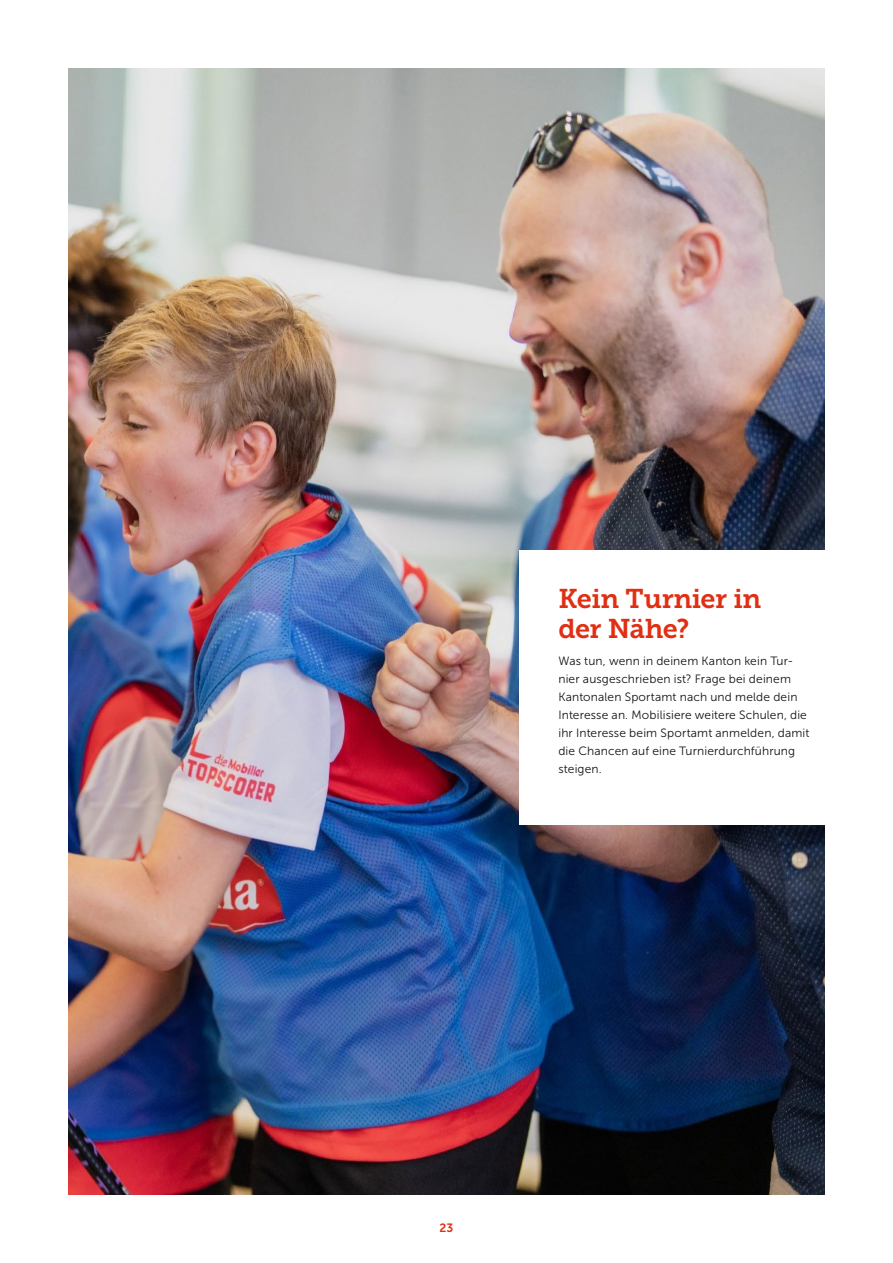
<style>
.page{position:relative;width:893px;height:1263px;background:#fff}
.page>*{position:absolute;margin:0;border:0;box-sizing:border-box;transform-origin:0 0}
.t1{font:27px/30px "Museo Slab 700";letter-spacing:-.02em;color:#e02f13}
.t2{font:12px/18px "Museo Sans 300";letter-spacing:.01em;color:#131413}
.t3{font:12px "Museo Sans 700";color:#e02f13}
</style>
<div class="page">
<img style="left:68px;top:68px;width:757px;height:1127px">
<div style="left:519px;top:550px;width:310px;height:275px;background:#fff"></div>
<h1 class="t1" style="left:558px;top:584px;width:204px">Kein Turnier in der Nähe?</h1>
<p class="t2" style="left:558px;top:652px;width:252px">Was tun, wenn in deinem Kanton kein Tur&shy;nier ausgeschrieben ist? Frage bei deinem Kantonalen Sportamt nach und melde dein Interesse an. Mobilisiere weitere Schulen, die ihr Interesse beim Sportamt anmelden, damit die Chancen auf eine Turnierdurchführung steigen.</p>
<p class="t3" style="left:439px;top:1221px;width:16px">23</p>
</div>
